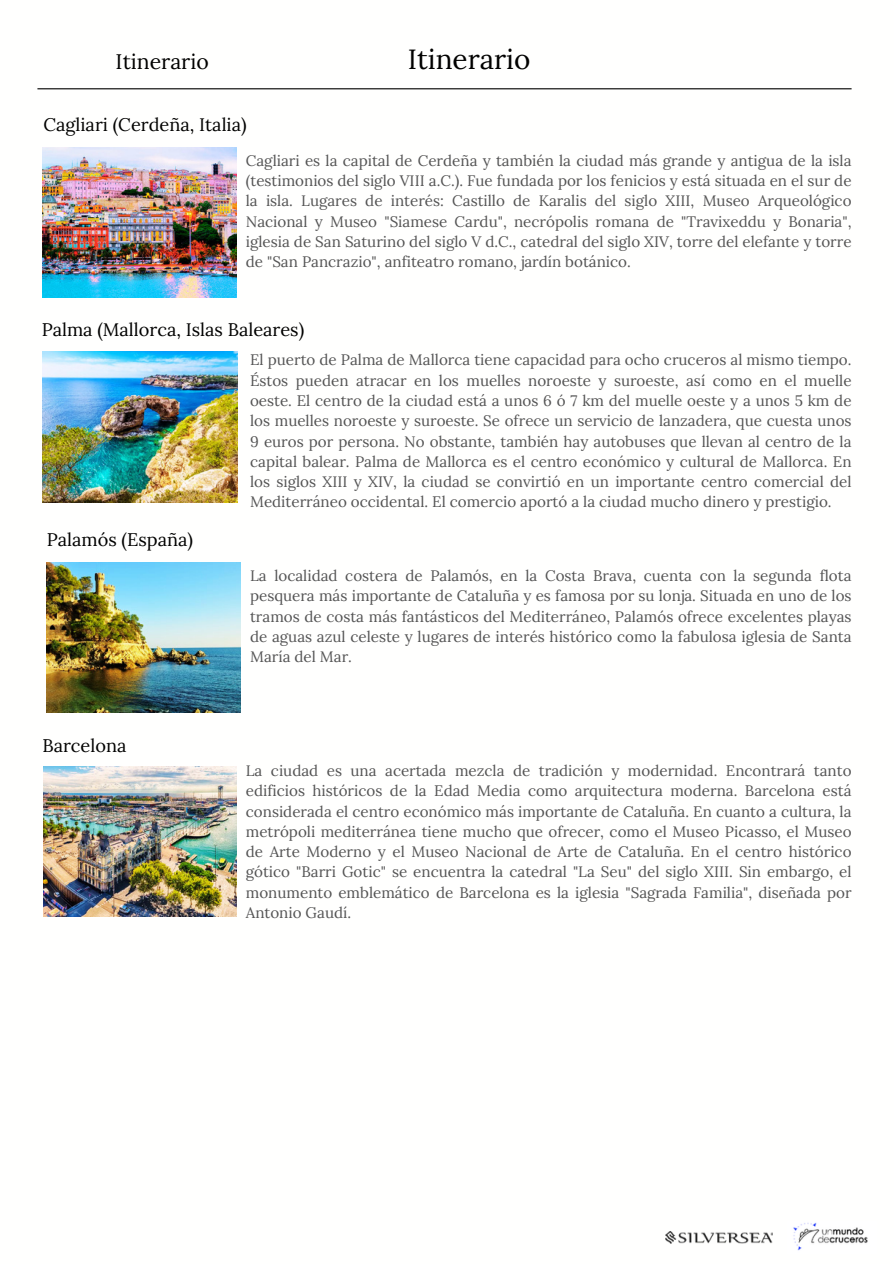
<style>
.page{position:relative;width:894px;height:1264px;background:#fff}
.page>*{position:absolute;margin:0;border:0;box-sizing:border-box;transform-origin:0 0}
.t1{font:27.9px "Lora";color:#000}
.t2{font:21.15px "Lora";color:#000}
.t3{font:18.15px "Lora";color:#000}
.t4{font:15.15px/20.2px "Lora";color:#545454;text-align:justify}
</style>
<div class="page">
<img style="left:43px;top:148px;width:193px;height:150px">
<hr style="left:37px;top:88px;width:814px;height:1px;background:#000">
<img style="left:42px;top:351px;width:195px;height:151px">
<img style="left:47px;top:562px;width:193px;height:150px">
<img style="left:793px;top:1222px;width:75px;height:29px">
<img style="left:43px;top:766px;width:194px;height:150px">
<img style="left:665px;top:1231px;width:107px;height:12px">
<h2 class="t2" style="left:116px;top:48px;width:95px">Itinerario</h2>
<p class="t3" style="left:43px;top:112px;width:204px">Cagliari (Cerdeña, Italia)</p>
<h1 class="t1" style="left:407px;top:40px;width:124px">Itinerario</h1>
<p class="t4" style="left:246px;top:150px;width:607px">Cagliari es la capital de Cerdeña y también la ciudad más grande y antigua de la isla (testimonios del siglo VIII a.C.). Fue fundada por los fenicios y está situada en el sur de la isla. Lugares de interés: Castillo de Karalis del siglo XIII, Museo Arqueológico Nacional y Museo "Siamese Cardu", necrópolis romana de "Travixeddu y Bonaria", iglesia de San Saturino del siglo V d.C., catedral del siglo XIV, torre del elefante y torre de "San Pancrazio", anfiteatro romano, jardín botánico.</p>
<p class="t3" style="left:42px;top:318px;width:264px">Palma (Mallorca, Islas Baleares)</p>
<p class="t4" style="left:250px;top:350px;width:602px">El puerto de Palma de Mallorca tiene capacidad para ocho cruceros al mismo tiempo.<br>Éstos pueden atracar en los muelles noroeste y suroeste, así como en el muelle oeste. El centro de la ciudad está a unos 6 ó 7 km del muelle oeste y a unos 5 km de los muelles noroeste y suroeste. Se ofrece un servicio de lanzadera, que cuesta unos 9 euros por persona. No obstante, también hay autobuses que llevan al centro de la capital balear. Palma de Mallorca es el centro económico y cultural de Mallorca. En los siglos XIII y XIV, la ciudad se convirtió en un importante centro comercial del Mediterráneo occidental. El comercio aportó a la ciudad mucho dinero y prestigio.</p>
<p class="t3" style="left:47px;top:528px;width:148px">Palamós (España)</p>
<p class="t4" style="left:250px;top:565px;width:602px">La localidad costera de Palamós, en la Costa Brava, cuenta con la segunda flota pesquera más importante de Cataluña y es famosa por su lonja. Situada en uno de los tramos de costa más fantásticos del Mediterráneo, Palamós ofrece excelentes playas de aguas azul celeste y lugares de interés histórico como la fabulosa iglesia de Santa María del Mar.</p>
<p class="t3" style="left:42px;top:733px;width:85px">Barcelona</p>
<p class="t4" style="left:246px;top:760px;width:607px">La ciudad es una acertada mezcla de tradición y modernidad. Encontrará tanto edificios históricos de la Edad Media como arquitectura moderna. Barcelona está considerada el centro económico más importante de Cataluña. En cuanto a cultura, la metrópoli mediterránea tiene mucho que ofrecer, como el Museo Picasso, el Museo de Arte Moderno y el Museo Nacional de Arte de Cataluña. En el centro histórico gótico "Barri Gotic" se encuentra la catedral "La Seu" del siglo XIII. Sin embargo, el monumento emblemático de Barcelona es la iglesia "Sagrada Familia", diseñada por Antonio Gaudí.</p>
</div>
